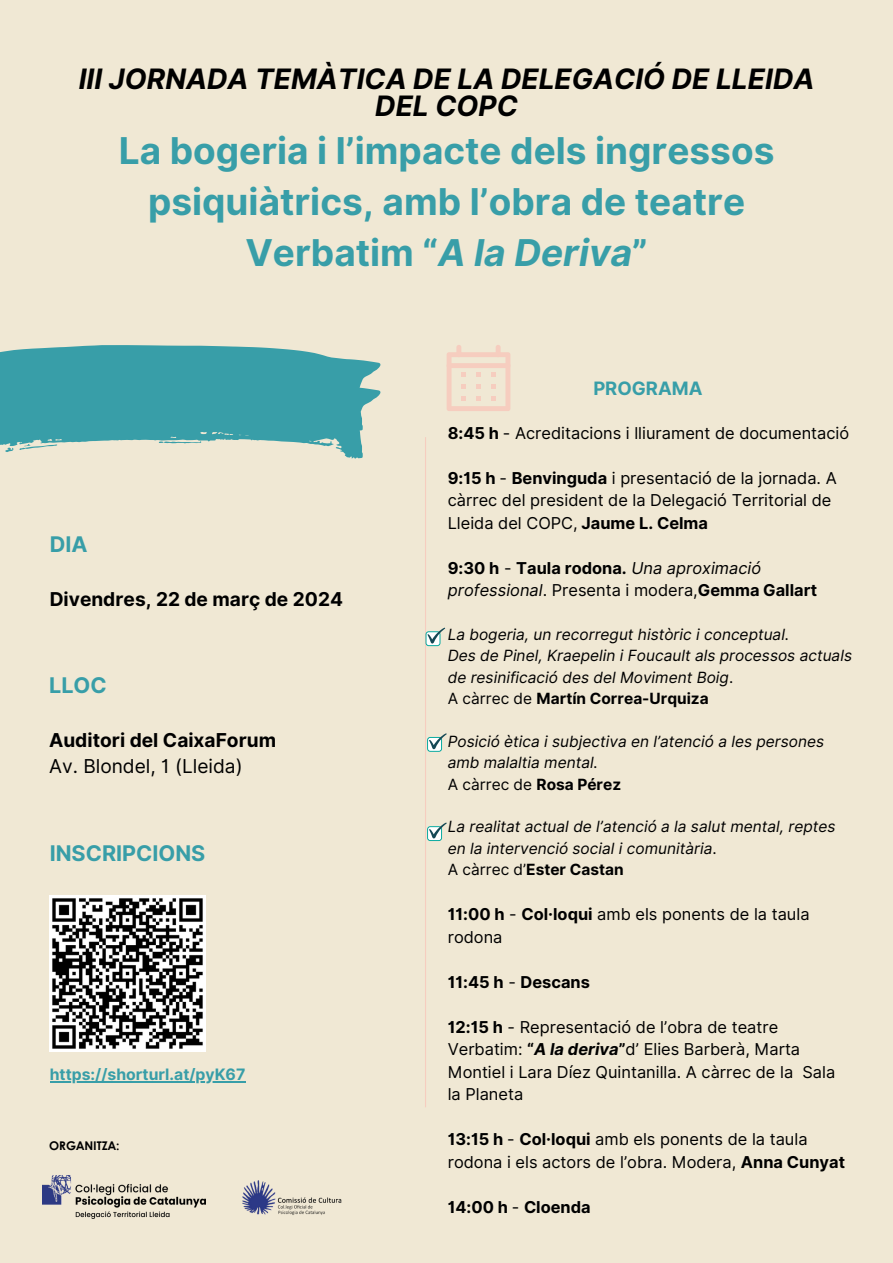
<style>
.page{position:relative;width:893px;height:1263px;background:#f0e8d4}
.page>*{position:absolute;margin:0;border:0;box-sizing:border-box;transform-origin:0 0}
.t1{font:700 36.97px/51.2px "Inter";color:#389ea8;text-align:center}
.t2{font:italic 700 28.12px/27.6px "Inter";color:#000;text-align:center}
.t3{font:700 21.6px "Inter";color:#389ea8}
.t4{font:700 21.52px "Inter";color:#389ea8}
.t5{font:700 19.12px/26.4px "Inter";color:#000}
.t6{font:700 18.45px "Inter";color:#389ea8}
.t7{font:16.35px/22.5px "Inter";color:#000}
.t8{font:700 16.35px/22.5px "Inter";color:#000}
.t9{font:700 15.75px "Inter";color:#389ea8}
.t10{font:italic 15.45px/21.4px "Inter";color:#000}
.t11{font:700 15.45px "Inter";color:#000}
.t12{font:15.45px "Inter";color:#000}
.t13{font:700 12px "Century Gothic";color:#000}
.s1{font-style:italic}
.s2{font-weight:400}
.s3{font-weight:700}
.s4{font-weight:400;font-style:italic}
.s5{font-style:normal}
.s6{font-weight:700;font-style:italic}
</style>
<div class="page">
<hr style="left:425px;top:437px;width:1px;height:670px;background:#f6cdbf">
<svg style="left:446px;top:345px;width:64px;height:66px"></svg>
<img style="left:43px;top:1176px;width:162px;height:42px">
<img style="left:242px;top:1180px;width:100px;height:35px">
<svg style="left:0;top:345px;width:381px;height:114px"></svg>
<svg style="left:427px;top:822px;width:20px;height:19px"></svg>
<svg style="left:425px;top:627px;width:20px;height:19px"></svg>
<svg style="left:427px;top:733px;width:20px;height:19px"></svg>
<img style="left:50px;top:895px;width:156px;height:156px">
<hr style="left:50px;top:1081px;width:195px;height:1px;background:#389ea8">
<h3 class="t2" style="left:79px;top:65px;width:737px">III JORNADA TEMÀTICA DE LA DELEGACIÓ DE LLEIDA<br>DEL COPC</h3>
<h5 class="t1" style="left:119px;top:124px;width:657px">La bogeria i l’impacte dels ingressos psiquiàtrics, amb l’obra de teatre<br>Verbatim “<span class="s1">A la Deriva</span>”</h5>
<p class="t4" style="left:50px;top:531px;width:39px">DIA</p>
<p class="t5" style="left:50px;top:585px;width:295px">Divendres, 22 de març de 2024</p>
<p class="t3" style="left:49px;top:673px;width:59px">LLOC</p>
<p class="t5" style="left:49px;top:727px;width:229px">Auditori del CaixaForum<br><span class="s2">Av. Blondel, 1 (Lleida)</span></p>
<p class="t3" style="left:50px;top:840px;width:157px">INSCRIPCIONS</p>
<p class="t9" style="left:50px;top:1065px;width:197px">https://shorturl.at/pyK67</p>
<p class="t13" style="left:49px;top:1136px;width:72px">ORGANITZA:</p>
<p class="t6" style="left:593px;top:378px;width:111px">PROGRAMA</p>
<h3 class="t7" style="left:448px;top:421px;width:403px"><span class="s3">8:45 h</span> - Acreditacions i lliurament de documentació</h3>
<h6 class="t7" style="left:448px;top:466px;width:390px"><span class="s3">9:15 h</span> - <span class="s3">Benvinguda</span> i presentació de la jornada. A càrrec del president de la Delegació Territorial de<br>Lleida del COPC, <span class="s3">Jaume L. Celma</span></h6>
<h3 class="t8" style="left:448px;top:556px;width:371px">9:30 h <span class="s2">-</span> Taula rodona. <span class="s4">Una aproximació professional</span><span class="s2">. Presenta i modera,</span>Gemma Gallart</h3>
<p class="t10" style="left:448px;top:624px;width:343px">La bogeria, un recorregut històric i conceptual.</p>
<p class="t10" style="left:448px;top:645px;width:406px">Des de Pinel, Kraepelin i Foucault als processos actuals de resinificació des del Moviment Boig<span class="s5">.</span></p>
<p class="t11" style="left:448px;top:689px;width:262px"><span class="s2">A càrrec de</span> Martín Correa-Urquiza</p>
<p class="t10" style="left:448px;top:731px;width:378px">Posició ètica i subjectiva en l’atenció a les persones amb malaltia mental.</p>
<p class="t12" style="left:448px;top:775px;width:175px">A càrrec de <span class="s3">Rosa Pérez</span></p>
<p class="t10" style="left:448px;top:816px;width:389px">La realitat actual de l’atenció a la salut mental, reptes en la intervenció social i comunitària<span class="s5">.</span></p>
<p class="t11" style="left:448px;top:860px;width:177px"><span class="s2">A càrrec d’</span>Ester Castan</p>
<p class="t7" style="left:448px;top:903px;width:363px"><span class="s3">11:00 h</span> - <span class="s3">Col·loqui</span> amb els ponents de la taula rodona</p>
<p class="t8" style="left:448px;top:970px;width:144px">11:45 h <span class="s2">-</span> Descans</p>
<h4 class="t7" style="left:448px;top:1015px;width:389px"><span class="s3">12:15 h</span> - Representació de l’obra de teatre Verbatim: <span class="s3">“</span><span class="s6">A la deriva</span><span class="s3">”</span>d’ Elies Barberà, Marta Montiel i Lara Díez Quintanilla. A càrrec de la Sala la Planeta</h4>
<p class="t7" style="left:448px;top:1128px;width:399px"><span class="s3">13:15 h</span> - <span class="s3">Col·loqui</span> amb els ponents de la taula rodona i els actors de l’obra. Modera, <span class="s3">Anna Cunyat</span></p>
<p class="t8" style="left:448px;top:1195px;width:144px">14:00 h <span class="s2">-</span> Cloenda</p>
</div>
